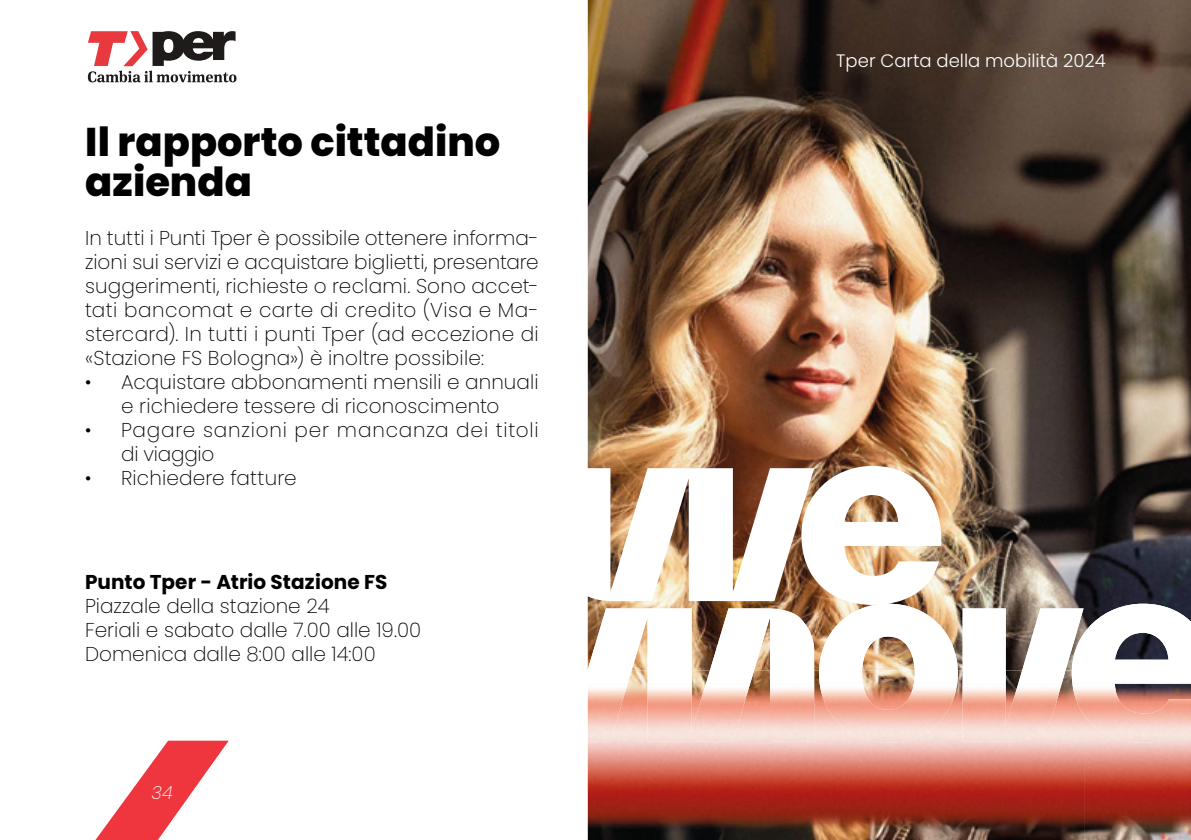
<style>
.page{position:relative;width:1191px;height:840px;background:#fff}
.page>*{position:absolute;margin:0;border:0;box-sizing:border-box;transform-origin:0 0}
.t1{font:800 40px/40px "Poppins";color:#000}
.t2{font:200 20px/24px "Poppins";letter-spacing:.005em;color:#000;text-align:justify}
.t3{font:200 20px/24px "Poppins";letter-spacing:.04em;color:#000}
.t4{font:700 20px "Poppins";letter-spacing:.005em;color:#000}
.t5{font:300 18px "Poppins";color:#fff}
.t6{font:italic 200 18px "Poppins";color:#fff}
</style>
<div class="page">
<svg style="left:96px;top:740px;width:133px;height:99px"></svg>
<svg style="left:88px;top:31px;width:148px;height:51px"></svg>
<img style="left:588px;top:0;width:603px;height:465px">
<img style="left:588px;top:465px;width:603px;height:205px">
<img style="left:588px;top:670px;width:496px;height:169px">
<img style="left:1084px;top:742px;width:107px;height:97px">
<img style="left:1071px;top:670px;width:120px;height:72px">
<img style="left:588px;top:670px;width:226px;height:71px">
<img style="left:819px;top:670px;width:138px;height:72px">
<img style="left:962px;top:670px;width:103px;height:71px">
<h1 class="t1" style="left:85px;top:122px;width:416px">Il rapporto cittadino azienda</h1>
<p class="t2" style="left:85px;top:226px;width:455px">In tutti i Punti Tper è possibile ottenere informa&shy;zioni sui servizi e acquistare biglietti, presentare suggerimenti, richieste o reclami. Sono accet&shy;tati bancomat e carte di credito (Visa e Ma&shy;stercard). In tutti i punti Tper (ad eccezione di «Stazione FS Bologna») è inoltre possibile:</p>
<p class="t2" style="left:85px;top:370px;width:455px;text-align:center">• Acquistare abbonamenti mensili e annuali e richiedere tessere di riconoscimento</p>
<p class="t3" style="left:121px;top:418px;width:419px;text-indent:-36px">• Pagare sanzioni per mancanza dei titoli di viaggio</p>
<p class="t2" style="left:85px;top:466px;width:213px">• Richiedere fatture</p>
<p class="t4" style="left:85px;top:569px;width:304px">Punto Tper - Atrio Stazione FS</p>
<p class="t2" style="left:85px;top:593px;width:337px;text-align:left">Piazzale della stazione 24<br>Feriali e sabato dalle 7.00 alle 19.00<br>Domenica dalle 8:00 alle 14:00</p>
<p class="t6" style="left:151px;top:782px;width:23px">34</p>
<p class="t5" style="left:836px;top:50px;width:271px">Tper Carta della mobilità 2024</p>
</div>
